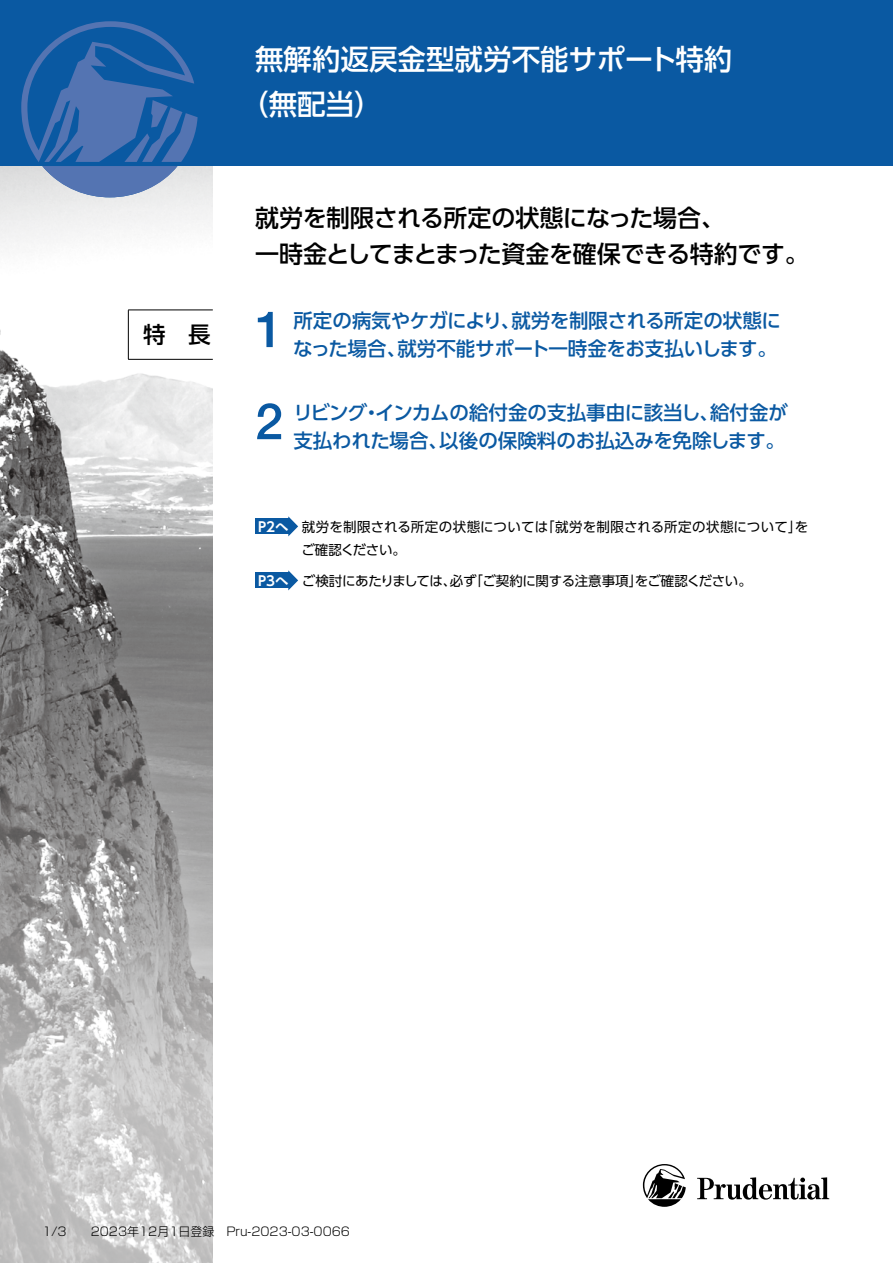
<style>
.page{position:relative;width:893px;height:1263px;background:#fff}
.page>*{position:absolute;margin:0;border:0;box-sizing:border-box;transform-origin:0 0}
.t1{font:500 50.25px "Helvetica Neue LT Std";color:#0a59a2}
.t2{font:500 28.5px/45px "UD Shin Go Pr 6";color:#fff}
.t3{font:500 24px/36px "UD Shin Go Pr 6";letter-spacing:-.02em;color:#000}
.t4{font:500 22.5px "UD Shin Go Pr 6";color:#000}
.t5{font:500 19.5px/28.5px "UD Shin Go Pr 6";letter-spacing:-.005em;color:#0a59a2}
.t6{font:13.5px/23.7px "UD Shin Go Pr 6";color:#000}
.t7{font:13.5px "UD Shin Go Pr 6";letter-spacing:-.03em;color:#000}
.t8{font:300 12px "Shin Go Pro";color:#000}
.s1{font-family:"UD Shin Go Pr 6 De";font-weight:700;color:#fff}
</style>
<div class="page">
<svg style="left:0;top:166px;width:213px;height:1097px"></svg>
<svg style="left:643px;top:1164px;width:43px;height:43px"></svg>
<svg style="left:697px;top:1177px;width:132px;height:22px"></svg>
<div style="left:0;top:0;width:893px;height:166px;background:#0a59a2"></div>
<svg style="left:21px;top:21px;width:177px;height:176px"></svg>
<div style="left:255px;top:519px;width:34px;height:15px;background:#0a59a2"></div>
<svg style="left:288px;top:516px;width:10px;height:20px"></svg>
<div style="left:255px;top:573px;width:34px;height:15px;background:#0a59a2"></div>
<svg style="left:288px;top:570px;width:10px;height:20px"></svg>
<hr style="left:128px;top:310px;width:85px;height:1px;background:#000">
<hr style="left:128px;top:310px;width:1px;height:49px;background:#000">
<hr style="left:128px;top:359px;width:85px;height:1px;background:#000">
<h2 class="t2" style="left:240px;top:36px;width:494px;text-indent:15px">無解約返戻金型就労不能サポート特約（無配当）</h2>
<p class="t4" style="left:143px;top:316px;width:69px">特　長</p>
<p class="t3" style="left:255px;top:199px;width:555px">就労を制限される所定の状態になった場合、<br>一時金としてまとまった資金を確保できる特約です。</p>
<h1 class="t1" style="left:255px;top:299px;width:29px">1</h1>
<p class="t5" style="left:293px;top:305px;width:489px">所定の病気やケガにより、就労を制限される所定の状態になった場合、就労不能サポート一時金をお支払いします。</p>
<h1 class="t1" style="left:255px;top:391px;width:29px">2</h1>
<p class="t5" style="left:293px;top:397px;width:496px">リビング・インカムの給付金の支払事由に該当し、給付金が支払われた場合、以後の保険料のお払込みを免除します。</p>
<p class="t6" style="left:301px;top:514px;width:508px;text-indent:-43px"><span class="s1">P2へ</span> 就労を制限される所定の状態については「就労を制限される所定の状態について」をご確認ください。</p>
<p class="t7" style="left:258px;top:569px;width:495px"><span class="s1">P3へ</span> ご検討にあたりましては、必ず「ご契約に関する注意事項」をご確認ください。</p>
<p class="t8" style="left:43px;top:1221px;width:309px">1/3　　2023年12月1日登録　Pru-2023-03-0066</p>
</div>
